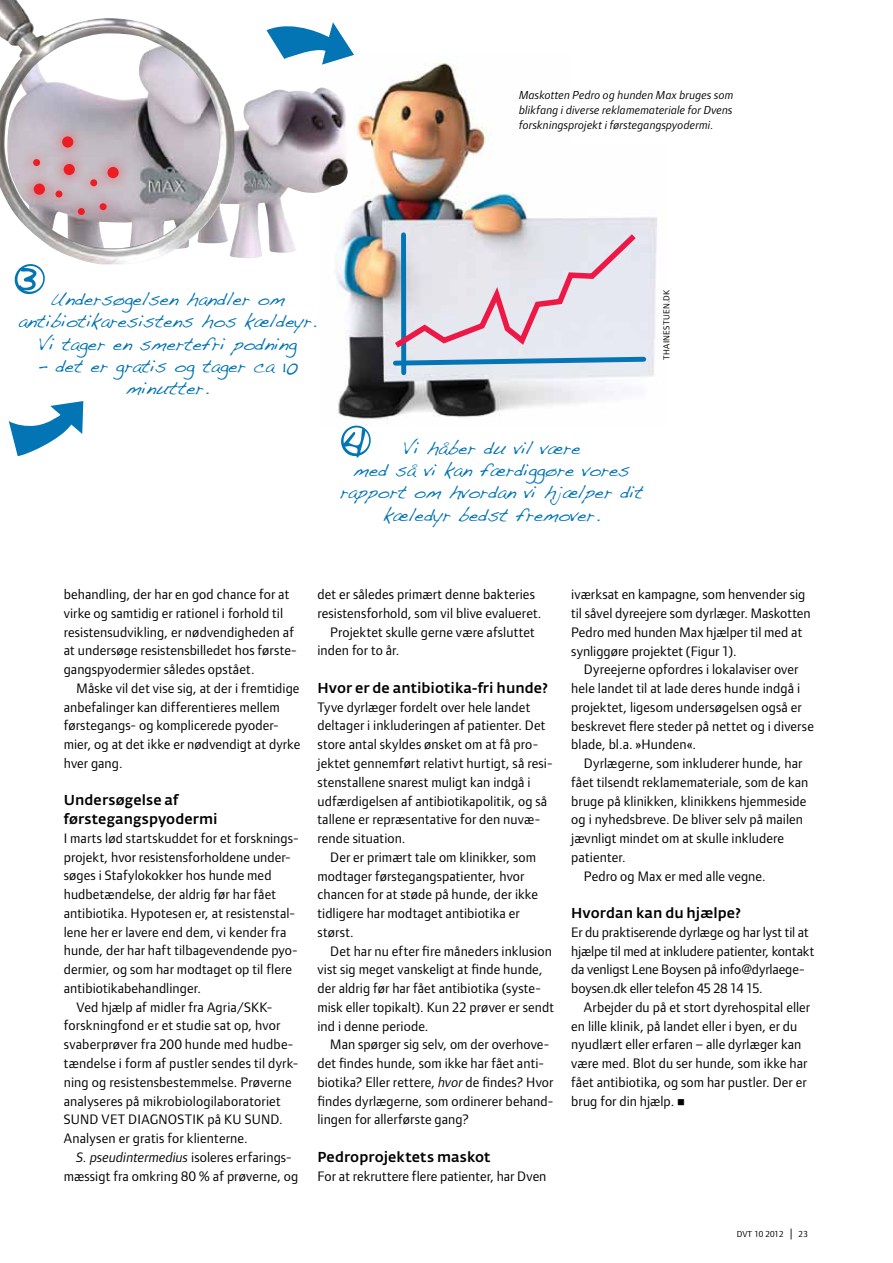
<style>
.page{position:relative;width:893px;height:1263px;background:#fff}
.page>*{position:absolute;margin:0;border:0;box-sizing:border-box;transform-origin:0 0}
.t1{font:18.6px/22.4px "Handwriting Dakota";color:#0375b4;text-align:center}
.t2{font:14.25px/18.8px "Foundry Form Sans";letter-spacing:.005em;color:#000}
.t3{font:500 14.25px/18.8px "Fedra Sans Alt";letter-spacing:.005em;color:#000}
.t4{font:italic 14.25px "Foundry Form Sans";letter-spacing:.005em;color:#000}
.t5{font:italic 12px/15px "Foundry Form Sans";letter-spacing:.01em;color:#000;text-align:justify}
.t6{font:9px "Foundry Form Sans";color:#000}
.s1{font-style:normal}
.s2{font-style:italic}
</style>
<div class="page">
<svg style="left:790px;top:1228px;width:2px;height:11px"></svg>
<img style="left:336px;top:62px;width:321px;height:357px">
<div style="left:401px;top:235px;width:5px;height:138px;background:#0375b4"></div>
<svg style="left:389px;top:228px;width:260px;height:140px;background:#d7d2de"></svg>
<svg style="left:341px;top:425px;width:30px;height:33px"></svg>
<img style="left:234px;top:83px;width:116px;height:175px">
<svg style="left:9px;top:401px;width:74px;height:55px"></svg>
<svg style="left:266px;top:22px;width:88px;height:43px"></svg>
<img style="left:0;top:0;width:234px;height:264px">
<div style="left:20px;top:124px;width:111px;height:103px;background:#ed1d24;opacity:.75"></div>
<div style="left:64px;top:164px;width:11px;height:11px;background:#ed1d24;border-radius:50%"></div>
<div style="left:34px;top:184px;width:11px;height:11px;background:#ed1d24;border-radius:50%"></div>
<div style="left:62px;top:136px;width:11px;height:12px;background:#ed1d24;border-radius:50%"></div>
<div style="left:107px;top:167px;width:12px;height:11px;background:#ed1d24;border-radius:50%"></div>
<div style="left:90px;top:179px;width:7px;height:7px;background:#ed1d24;border-radius:50%"></div>
<svg style="left:56px;top:191px;width:6px;height:6px"></svg>
<div style="left:33px;top:159px;width:7px;height:7px;background:#ed1d24;border-radius:50%"></div>
<div style="left:78px;top:208px;width:7px;height:7px;background:#ed1d24;border-radius:50%"></div>
<div style="left:100px;top:203px;width:7px;height:7px;background:#ed1d24;border-radius:50%"></div>
<svg style="left:13px;top:263px;width:34px;height:32px"></svg>
<div style="left:572px;top:9px;width:106px;height:134px;background:#fff"></div>
<p class="t5" style="left:519px;top:88px;width:216px">Maskotten Pedro og hunden Max bruges som blikfang i diverse reklamemateriale for Dvens forskningsprojekt i førstegangspyodermi.</p>
<h1 class="t1" style="left:18px;top:287px;width:300px">Undersøgelsen handler om antibiotikaresistens hos kældeyr.<br>Vi tager en smertefri podning</h1>
<h1 class="t1" style="left:37px;top:354px;width:262px">- det er gratis og tager ca 10 minutter.</h1>
<p class="t6" style="left:662px;top:360px;width:71px;rotate:-90deg">thainestuen.dk</p>
<h1 class="t1" style="left:340px;top:436px;width:305px">Vi håber du vil være<br>med så vi kan færdiggøre vores rapport om hvordan vi hjælper dit kæledyr bedst fremover.</h1>
<p class="t2" style="left:64px;top:585px;width:234px">behandling, der har en god chance for at virke og samtidig er rationel i forhold til resistensudvikling, er nødvendigheden af at undersøge resistensbilledet hos første&shy;gangspyodermier således opstået.</p>
<p class="t2" style="left:64px;top:679px;width:238px;text-indent:13px">Måske vil det vise sig, at der i fremtidige anbefalinger kan differentieres mellem førstegangs- og komplicerede pyoder&shy;mier, og at det ikke er nødvendigt at dyrke hver gang.</p>
<p class="t3" style="left:64px;top:791px;width:155px">Undersøgelse af førstegangspyodermi</p>
<p class="t2" style="left:64px;top:829px;width:236px">I marts lød startskuddet for et forsknings-</p>
<p class="t2" style="left:64px;top:847px;width:228px">projekt, hvor resistensforholdene under-</p>
<p class="t2" style="left:64px;top:866px;width:209px">søges i Stafylokokker hos hunde med</p>
<p class="t2" style="left:64px;top:885px;width:214px">hudbetændelse, der aldrig før har fået</p>
<p class="t2" style="left:64px;top:904px;width:233px">antibiotika. Hypotesen er, at resistenstal-</p>
<p class="t2" style="left:64px;top:922px;width:224px">lene her er lavere end dem, vi kender fra</p>
<p class="t2" style="left:64px;top:941px;width:236px">hunde, der har haft tilbagevendende pyo-</p>
<p class="t2" style="left:64px;top:960px;width:230px">dermier, og som har modtaget op til flere</p>
<p class="t2" style="left:64px;top:979px;width:139px">antibiotikabehandlinger.</p>
<p class="t2" style="left:77px;top:997px;width:197px">Ved hjælp af midler fra Agria/SKK-</p>
<p class="t2" style="left:64px;top:1016px;width:218px">forskningfond er et studie sat op, hvor</p>
<p class="t2" style="left:64px;top:1035px;width:231px">svaberprøver fra 200 hunde med hudbe-</p>
<p class="t2" style="left:64px;top:1054px;width:236px">tændelse i form af pustler sendes til dyrk-</p>
<p class="t2" style="left:64px;top:1072px;width:230px">ning og resistensbestemmelse. Prøverne</p>
<p class="t2" style="left:64px;top:1091px;width:218px">analyseres på mikrobiologilaboratoriet</p>
<p class="t2" style="left:64px;top:1110px;width:220px">SUND VET DIAGNOSTIK på KU SUND.</p>
<p class="t2" style="left:64px;top:1129px;width:186px">Analysen er gratis for klienterne.</p>
<p class="t4" style="left:77px;top:1149px;width:217px">S. pseudintermedius <span class="s1">isoleres erfarings-</span></p>
<p class="t2" style="left:64px;top:1166px;width:236px">mæssigt fra omkring 80 % af prøverne, og</p>
<p class="t2" style="left:317px;top:585px;width:219px">det er således primært denne bakteries</p>
<p class="t2" style="left:317px;top:604px;width:225px">resistensforhold, som vil blive evalueret.</p>
<p class="t2" style="left:330px;top:622px;width:206px">Projektet skulle gerne være afsluttet</p>
<p class="t2" style="left:317px;top:641px;width:83px">inden for to år.</p>
<p class="t3" style="left:317px;top:679px;width:232px">Hvor er de antibiotika-fri hunde?</p>
<p class="t2" style="left:317px;top:697px;width:237px">Tyve dyrlæger fordelt over hele landet deltager i inkluderingen af patienter. Det store antal skyldes ønsket om at få pro&shy;jektet gennemført relativt hurtigt, så resi&shy;stenstallene snarest muligt kan indgå i udfærdigelsen af antibiotikapolitik, og så tallene er repræsentative for den nuvæ&shy;rende situation.</p>
<p class="t2" style="left:317px;top:847px;width:222px;text-indent:13px">Der er primært tale om klinikker, som modtager førstegangspatienter, hvor chancen for at støde på hunde, der ikke tidligere har modtaget antibiotika er størst.</p>
<p class="t2" style="left:317px;top:941px;width:238px;text-indent:13px">Det har nu efter fire måneders inklusion vist sig meget vanskeligt at finde hunde, der aldrig før har fået antibiotika (syste&shy;misk eller topikalt). Kun 22 prøver er sendt ind i denne periode.</p>
<p class="t2" style="left:317px;top:1035px;width:237px;text-indent:13px">Man spørger sig selv, om der overhove&shy;det findes hunde, som ikke har fået anti&shy;biotika? Eller rettere, <span class="s2">hvor</span> de findes? Hvor findes dyrlægerne, som ordinerer behand&shy;lingen for allerførste gang?</p>
<p class="t3" style="left:317px;top:1148px;width:175px">Pedroprojektets maskot</p>
<p class="t2" style="left:317px;top:1166px;width:230px">For at rekruttere flere patienter, har Dven</p>
<p class="t2" style="left:571px;top:585px;width:241px">iværksat en kampagne, som henvender sig til såvel dyreejere som dyrlæger. Maskotten Pedro med hunden Max hjælper til med at synliggøre projektet (Figur 1).</p>
<p class="t2" style="left:571px;top:660px;width:244px;text-indent:13px">Dyreejerne opfordres i lokalaviser over hele landet til at lade deres hunde indgå i projektet, ligesom undersøgelsen også er beskrevet flere steder på nettet og i diverse blade, bl.a. »Hunden«.</p>
<p class="t2" style="left:584px;top:754px;width:220px">Dyrlægerne, som inkluderer hunde, har</p>
<p class="t2" style="left:571px;top:773px;width:239px">fået tilsendt reklamemateriale, som de kan</p>
<p class="t2" style="left:571px;top:791px;width:237px">bruge på klinikken, klinikkens hjemmeside</p>
<p class="t2" style="left:571px;top:810px;width:233px">og i nyhedsbreve. De bliver selv på mailen</p>
<p class="t2" style="left:571px;top:829px;width:214px">jævnligt mindet om at skulle inkludere</p>
<p class="t2" style="left:571px;top:848px;width:56px">patienter.</p>
<p class="t2" style="left:584px;top:866px;width:183px">Pedro og Max er med alle vegne.</p>
<p class="t3" style="left:571px;top:904px;width:171px">Hvordan kan du hjælpe?</p>
<p class="t2" style="left:571px;top:923px;width:245px">Er du praktiserende dyrlæge og har lyst til at hjælpe til med at inkludere patienter, kontakt da venligst Lene Boysen på info@dyrlaege&shy;boysen.dk eller telefon 45 28 14 15.</p>
<p class="t2" style="left:571px;top:998px;width:240px;text-indent:13px">Arbejder du på et stort dyrehospital eller en lille klinik, på landet eller i byen, er du nyudlært eller erfaren – alle dyrlæger kan være med. Blot du ser hunde, som ikke har fået antibiotika, og som har pustler. Der er brug for din hjælp. ■</p>
<p class="t6" style="left:737px;top:1229px;width:48px">DVT 10 2012</p>
<p class="t6" style="left:799px;top:1229px;width:11px">23</p>
</div>
